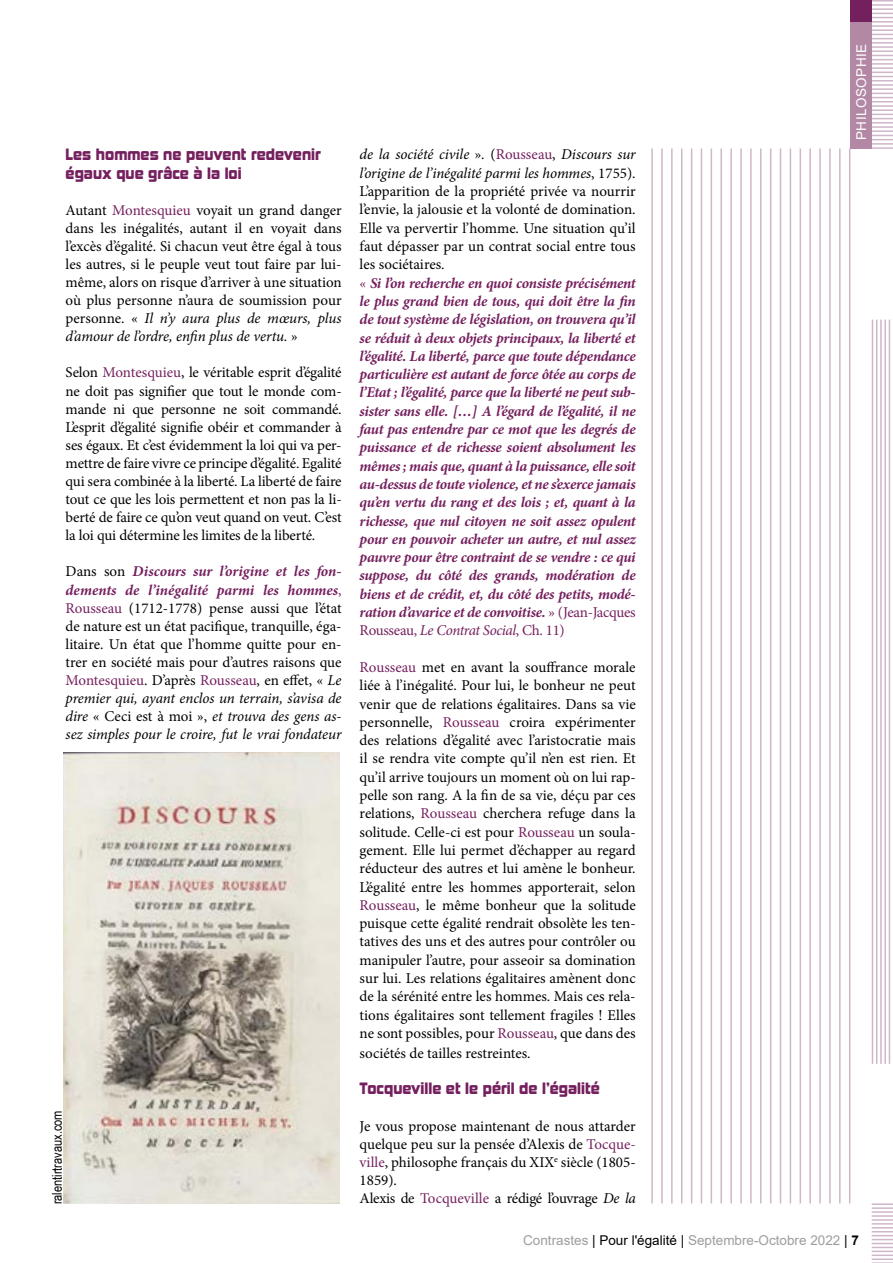
<style>
.page{position:relative;width:893px;height:1263px;background:#fff}
.page>*{position:absolute;margin:0;border:0;box-sizing:border-box;transform-origin:0 0}
.t1{font:15px/18.1px "Minion Pro";letter-spacing:-.005em;color:#000;text-align:justify}
.t2{font:italic 700 15px/18.3px "Minion Pro";letter-spacing:-.025em;color:#75205e}
.t3{font:15px/18.1px "Kimberley Bl";color:#75205e}
.t4{font:13.5px "Arial";color:#9d9d9c}
.t5{font:13.5px "Arial Narrow";color:#000}
.t6{font:13.5px "Arial";letter-spacing:.035em;color:#fff}
.s1{color:#75205e}
.s2{font-style:italic}
.s3{font-weight:700;font-style:italic;color:#75205e}
.s4{font-weight:400;color:#000}
.s5{font-weight:400;font-style:normal;color:#000}
.s6{font-weight:400;font-style:normal}
.s7{font-weight:400}
.s8{color:#000}
.s9{font-weight:700;color:#000}
</style>
<div class="page">
<hr style="left:872px;top:1203px;width:21px;height:2px;background:#cfb6c9">
<hr style="left:872px;top:1207px;width:21px;height:2px;background:#cfb6c9">
<hr style="left:872px;top:1211px;width:21px;height:2px;background:#cfb6c9">
<hr style="left:872px;top:1215px;width:21px;height:2px;background:#cfb6c9">
<hr style="left:872px;top:1219px;width:21px;height:2px;background:#cfb6c9">
<svg style="left:872px;top:1223px;width:21px;height:25px"></svg>
<hr style="left:872px;top:1250px;width:21px;height:2px;background:#cfb6c9">
<hr style="left:872px;top:1254px;width:21px;height:2px;background:#cfb6c9">
<hr style="left:872px;top:1258px;width:21px;height:2px;background:#cfb6c9">
<svg style="left:872px;top:1262px;width:21px;height:1px"></svg>
<hr style="left:872px;top:320px;width:1px;height:744px;background:#cfb6c9">
<hr style="left:876px;top:320px;width:1px;height:744px;background:#cfb6c9">
<hr style="left:880px;top:320px;width:2px;height:744px;background:#cfb6c9">
<hr style="left:884px;top:320px;width:2px;height:744px;background:#cfb6c9">
<hr style="left:889px;top:320px;width:1px;height:744px;background:#cfb6c9">
<hr style="left:849px;top:148px;width:1px;height:1055px;background:#cfb6c9">
<hr style="left:839px;top:148px;width:2px;height:1055px;background:#cfb6c9">
<hr style="left:829px;top:148px;width:2px;height:1055px;background:#cfb6c9">
<hr style="left:819px;top:148px;width:2px;height:1055px;background:#cfb6c9">
<hr style="left:809px;top:148px;width:2px;height:1055px;background:#cfb6c9">
<hr style="left:799px;top:148px;width:2px;height:1055px;background:#cfb6c9">
<hr style="left:790px;top:148px;width:1px;height:1055px;background:#cfb6c9">
<hr style="left:780px;top:148px;width:1px;height:1055px;background:#cfb6c9">
<hr style="left:770px;top:148px;width:1px;height:1055px;background:#cfb6c9">
<hr style="left:760px;top:148px;width:1px;height:1055px;background:#cfb6c9">
<hr style="left:750px;top:148px;width:2px;height:1055px;background:#cfb6c9">
<hr style="left:740px;top:148px;width:2px;height:1055px;background:#cfb6c9">
<hr style="left:730px;top:148px;width:2px;height:1055px;background:#cfb6c9">
<hr style="left:720px;top:148px;width:2px;height:1055px;background:#cfb6c9">
<hr style="left:711px;top:148px;width:1px;height:1055px;background:#cfb6c9">
<hr style="left:701px;top:148px;width:1px;height:1055px;background:#cfb6c9">
<hr style="left:691px;top:148px;width:1px;height:1055px;background:#cfb6c9">
<hr style="left:681px;top:148px;width:1px;height:1055px;background:#cfb6c9">
<hr style="left:671px;top:148px;width:2px;height:1055px;background:#cfb6c9">
<hr style="left:661px;top:148px;width:2px;height:1055px;background:#cfb6c9">
<hr style="left:651px;top:148px;width:2px;height:1055px;background:#cfb6c9">
<img style="left:63px;top:753px;width:277px;height:451px">
<hr style="left:872px;top:0;width:21px;height:2px;background:#cfb6c9">
<hr style="left:872px;top:4px;width:21px;height:2px;background:#cfb6c9">
<hr style="left:872px;top:8px;width:21px;height:2px;background:#cfb6c9">
<svg style="left:850px;top:13px;width:43px;height:136px"></svg>
<div style="left:850px;top:0;width:22px;height:21px;background:#75205e"></div>
<p class="t3" style="left:66px;top:145px;width:257px">Les hommes ne peuvent redevenir égaux que grâce à la loi</p>
<p class="t1" style="left:66px;top:201px;width:278px">Autant <span class="s1">Montesquieu</span> voyait un grand danger dans les inégalités, autant il en voyait dans l’excès d’égalité. Si chacun veut être égal à tous les autres, si le peuple veut tout faire par lui&shy;même, alors on risque d’arriver à une situation où plus personne n’aura de soumission pour personne. « <span class="s2">Il n’y aura plus de mœurs, plus d’amour de l’ordre, enfin plus de vertu.</span> »</p>
<p class="t1" style="left:66px;top:364px;width:278px">Selon <span class="s1">Montesquieu</span>, le véritable esprit d’égalité ne doit pas signifier que tout le monde com&shy;mande ni que personne ne soit commandé.<br>L’esprit d’égalité signifie obéir et commander à ses égaux. Et c’est évidemment la loi qui va per&shy;mettre de faire vivre ce principe d’égalité. Egalité qui sera combinée à la liberté. La liberté de faire tout ce que les lois permettent et non pas la li&shy;berté de faire ce qu’on veut quand on veut. C’est la loi qui détermine les limites de la liberté.</p>
<p class="t1" style="left:66px;top:563px;width:278px">Dans son <span class="s3">Discours sur l’origine et les fon&shy;dements de l’inégalité parmi les hommes</span><span class="s1">, Rousseau</span> (1712-1778) pense aussi que l’état de nature est un état pacifique, tranquille, éga&shy;litaire. Un état que l’homme quitte pour en&shy;trer en société mais pour d’autres raisons que <span class="s1">Montesquieu</span>. D’après <span class="s1">Rousseau</span>, en effet, « <span class="s2">Le premier qui, ayant enclos un terrain, s’avisa de dire</span> « Ceci est à moi », <span class="s2">et trouva des gens as&shy;sez simples pour le croire, fut le vrai fondateur</span></p>
<p class="t5" style="left:47px;top:1204px;width:96px;rotate:-90deg">ralentirtravaux.com</p>
<p class="t2" style="left:360px;top:145px;width:278px"><span class="s4">de la société civile</span> <span class="s5">»</span><span class="s4">.</span> <span class="s5">(</span><span class="s6">Rousseau</span><span class="s5">,</span> <span class="s4">Discours sur l’origine de l’inégalité parmi les hommes</span><span class="s5">, 1755).<br>L’apparition de la propriété privée va nourrir l’envie, la jalousie et la volonté de domination.<br>Elle va pervertir l’homme. Une situation qu’il faut dépasser par un contrat social entre tous les sociétaires.<br></span><span class="s6">«</span> Si l’on recherche en quoi consiste précisément le plus grand bien de tous, qui doit être la fin de tout système de législation, on trouvera qu’il se réduit à deux objets principaux, la liberté et l’égalité. La liberté, parce que toute dépendance particulière est autant de force ôtée au corps de l’Etat ; l’égalité, parce que la liberté ne peut sub&shy;sister sans elle. […] A l’égard de l’égalité, il ne faut pas entendre par ce mot que les degrés de puissance et de richesse soient absolument les mêmes ; mais que, quant à la puissance, elle soit au-dessus de toute violence, et ne s’exerce jamais qu’en vertu du rang et des lois ; et, quant à la richesse, que nul citoyen ne soit assez opulent pour en pouvoir acheter un autre, et nul assez pauvre pour être contraint de se vendre : ce qui suppose, du côté des grands, modération de biens et de crédit, et, du côté des petits, modé&shy;ration d’avarice et de convoitise. <span class="s6">» (Jean-Jacques Rousseau,</span> <span class="s7">Le Contrat Social</span><span class="s6">, Ch. 11)</span></p>
<p class="t1" style="left:360px;top:658px;width:278px"><span class="s1">Rousseau</span> met en avant la souffrance morale liée à l’inégalité. Pour lui, le bonheur ne peut venir que de relations égalitaires. Dans sa vie personnelle, <span class="s1">Rousseau</span> croira expérimenter des relations d’égalité avec l’aristocratie mais il se rendra vite compte qu’il n’en est rien. Et qu’il arrive toujours un moment où on lui rap&shy;pelle son rang. A la fin de sa vie, déçu par ces relations, <span class="s1">Rousseau</span> cherchera refuge dans la solitude. Celle-ci est pour <span class="s1">Rousseau</span> un soula&shy;gement. Elle lui permet d’échapper au regard réducteur des autres et lui amène le bonheur.<br>L’égalité entre les hommes apporterait, selon <span class="s1">Rousseau</span>, le même bonheur que la solitude puisque cette égalité rendrait obsolète les ten&shy;tatives des uns et des autres pour contrôler ou manipuler l’autre, pour asseoir sa domination sur lui. Les relations égalitaires amènent donc de la sérénité entre les hommes. Mais ces rela&shy;tions égalitaires sont tellement fragiles ! Elles ne sont possibles, pour <span class="s1">Rousseau</span>, que dans des</p>
<p class="t1" style="left:360px;top:1044px;width:173px">sociétés de tailles restreintes.</p>
<p class="t3" style="left:360px;top:1079px;width:242px">Tocqueville et le péril de l’égalité</p>
<p class="t1" style="left:360px;top:1117px;width:278px">Je vous propose maintenant de nous attarder quelque peu sur la pensée d’Alexis de <span class="s1">Tocque&shy;ville</span>, philosophe français du XIX<sup>e</sup> siècle (1805- 1859).</p>
<p class="t1" style="left:360px;top:1190px;width:278px">Alexis de <span class="s1">Tocqueville</span> a rédigé l’ouvrage <span class="s2">De la</span></p>
<p class="t6" style="left:852px;top:140px;width:98px;rotate:-90deg">PHILOSOPHIE</p>
<p class="t4" style="left:523px;top:1231px;width:337px">Contrastes <span class="s8">| Pour l'égalité |</span> Septembre-Octobre 2022 <span class="s8">|</span> <span class="s9">7</span></p>
</div>
